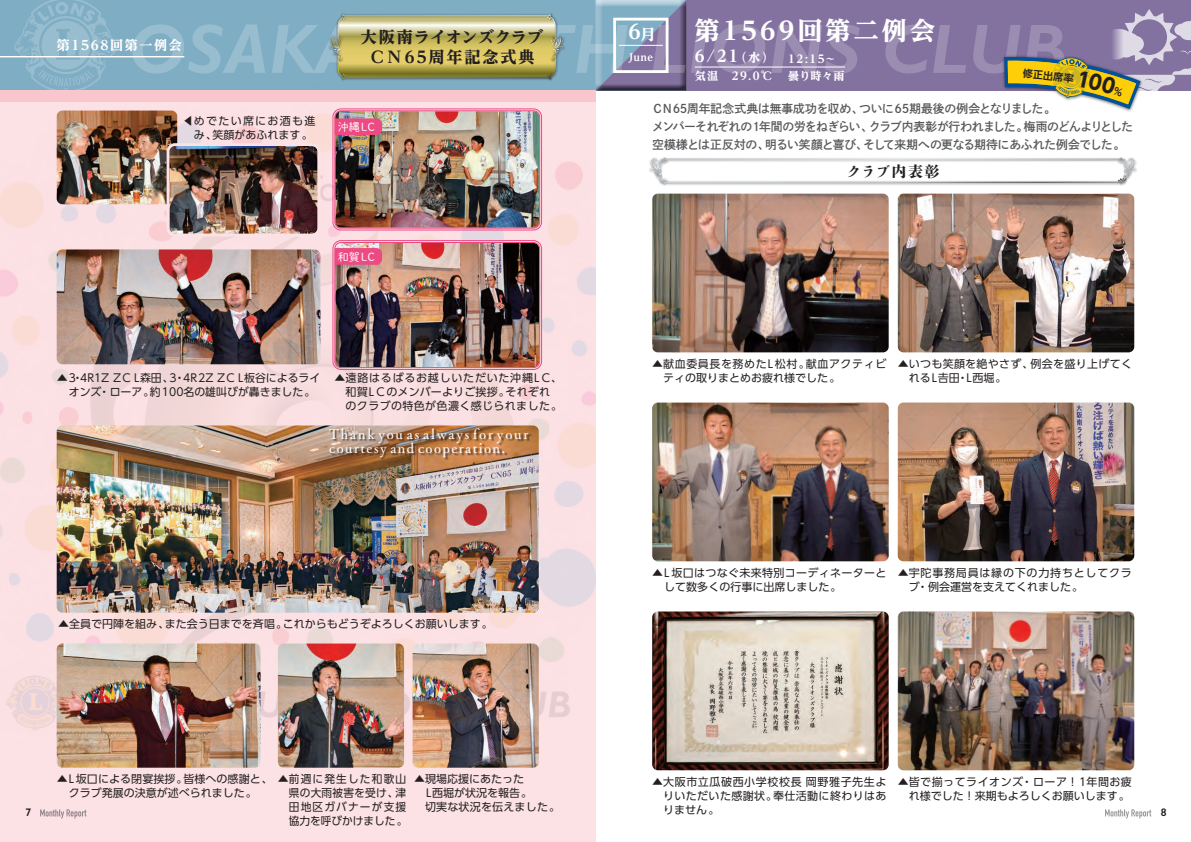
<style>
.page{position:relative;width:1191px;height:842px;background:#fff}
.page>*{position:absolute;margin:0;border:0;box-sizing:border-box;transform-origin:0 0}
.t1{font:800 25px "UD Reimin Pro";letter-spacing:.125em;color:#fff}
.t2{font:800 20px "UD Reimin Pro";color:#fff}
.t3{font:800 16px/20px "UD Reimin Pro";letter-spacing:.125em;color:#231f20;text-align:center}
.t4{font:15px "Shuei Shogo M Std H";letter-spacing:.09em;color:#231f20}
.t5{font:14px/14px "Tsuku A Old Min Pr 6 R";letter-spacing:.1em;color:#fff}
.t6{font:800 13px "UD Reimin Pro";letter-spacing:.125em;color:#fff}
.t7{font:12px/18px "Shuei Go Kin Std B";letter-spacing:-.025em;color:#57585a}
.t8{font:11px/14px "UD Shin Go Pro";letter-spacing:.02em;color:#231f20}
.t9{font:11px/14px "UD Shin Go Pro";color:#231f20}
.t10{font:11px/14px "UD Shin Go Pro";letter-spacing:.05em;color:#231f20}
.t11{font:11px/14px "UD Shin Go Pro";letter-spacing:.07em;color:#231f20}
.t12{font:800 11px/17px "UD Reimin Pro";letter-spacing:.085em;color:#fff}
.t13{font:11px/14px "UD Shin Go Pro";letter-spacing:.115em;color:#231f20;text-align:right}
.t14{font:11px "Shuei M Go Std L";letter-spacing:.02em;color:#fff}
.t15{font:600 11px "Gill Sans";color:#231f20}
.t16{font:800 10px "UD Reimin Pro";color:#fff}
.s1{font-size:15px}
.s2{font-size:16px}
.s3{font-size:12px}
</style>
<div class="page">
<div style="left:595px;top:0;width:596px;height:91px;background:#83719f"></div>
<div style="left:0;top:0;width:604px;height:91px;background:#7fadc4"></div>
<svg style="left:132px;top:24px;width:132px;height:41px"></svg>
<svg style="left:713px;top:24px;width:52px;height:50px"></svg>
<svg style="left:771px;top:24px;width:88px;height:50px"></svg>
<svg style="left:885px;top:24px;width:81px;height:50px"></svg>
<svg style="left:14px;top:0;width:104px;height:65px"></svg>
<hr style="left:0;top:56px;width:184px;height:1px;background:#fff">
<div style="left:0;top:91px;width:595px;height:751px;background:#fce1e5"></div>
<img style="left:0;top:65px;width:595px;height:698px">
<div style="left:0;top:91px;width:595px;height:11px;background:#f9c6ce"></div>
<img style="left:652px;top:194px;width:236px;height:158px">
<img style="left:652px;top:403px;width:236px;height:158px">
<img style="left:652px;top:611px;width:236px;height:159px">
<img style="left:897px;top:194px;width:237px;height:158px">
<img style="left:897px;top:403px;width:237px;height:158px">
<img style="left:897px;top:611px;width:237px;height:159px">
<img style="left:649px;top:158px;width:488px;height:27px">
<svg style="left:652px;top:157px;width:481px;height:13px"></svg>
<svg style="left:272px;top:0;width:435px;height:91px"></svg>
<img style="left:57px;top:643px;width:203px;height:125px">
<img style="left:278px;top:643px;width:126px;height:125px">
<img style="left:412px;top:643px;width:127px;height:125px">
<img style="left:57px;top:425px;width:482px;height:188px">
<img style="left:57px;top:111px;width:120px;height:93px">
<img style="left:171px;top:147px;width:145px;height:86px">
<div style="left:167px;top:143px;width:153px;height:94px;border:3px solid #fce1e5;border-radius:7px"></div>
<img style="left:57px;top:249px;width:263px;height:115px">
<div style="left:330px;top:429px;width:202px;height:32px;background:#231f20;opacity:.75"></div>
<img style="left:335px;top:111px;width:204px;height:117px">
<div style="left:332px;top:108px;width:210px;height:122px;border:1px solid #ed4983;border-radius:8px"></div>
<div style="left:334px;top:110px;width:206px;height:119px;border:1px solid #ed4983;border-radius:6px"></div>
<svg style="left:335px;top:118px;width:47px;height:17px"></svg>
<img style="left:335px;top:243px;width:204px;height:124px">
<div style="left:332px;top:240px;width:210px;height:130px;border:1px solid #ed4983;border-radius:8px"></div>
<div style="left:334px;top:242px;width:206px;height:126px;border:1px solid #ed4983;border-radius:6px"></div>
<svg style="left:335px;top:248px;width:47px;height:17px"></svg>
<svg style="left:40px;top:809px;width:46px;height:9px"></svg>
<svg style="left:1105px;top:809px;width:46px;height:9px"></svg>
<hr style="left:694px;top:67px;width:94px;height:1px;background:#fff">
<hr style="left:788px;top:67px;width:57px;height:1px;background:#fff">
<svg style="left:973px;top:9px;width:218px;height:100px"></svg>
<p class="t6" style="left:57px;top:35px;width:126px">第1568回第一例会</p>
<p class="t13" style="left:183px;top:113px;width:134px">◀︎めでたい席にお酒も進み、笑顔があふれます。</p>
<h3 class="t3" style="left:361px;top:27px;width:184px">大阪南ライオンズクラブ<br>CN65周年記念式典</h3>
<p class="t14" style="left:338px;top:119px;width:39px">沖縄LC</p>
<p class="t14" style="left:338px;top:248px;width:39px">和賀LC</p>
<p class="t9" style="left:69px;top:371px;width:253px;text-indent:-12px">▲︎3・4R1Z ZC L森田、3・4R2Z ZC L板谷によるライオンズ・ローア。約100名の雄叫びが轟きました。</p>
<p class="t8" style="left:345px;top:371px;width:218px;text-indent:-11px">▲︎遠路はるばるお越しいただいた沖縄LC、和賀L Cのメンバーよりご挨拶。それぞれのクラブの特色が色濃く感じられました。</p>
<p class="t5" style="left:329px;top:426px;width:201px">Thank you as always for your courtesy and cooperation.</p>
<p class="t9" style="left:58px;top:616px;width:436px">▲︎全員で円陣を組み、また会う日までを斉唱。これからもどうぞよろしくお願いします。</p>
<h2 class="t2" style="left:628px;top:16px;width:28px">6<span class="s1">月</span></h2>
<p class="t16" style="left:629px;top:49px;width:26px">June</p>
<h1 class="t1" style="left:694px;top:10px;width:242px">第1569回第二例会</h1>
<p class="t12" style="left:694px;top:50px;width:143px"><span class="s2">6/21</span><span class="s3">（水）</span> 12:15〜気温　29.0℃</p>
<p class="t12" style="left:788px;top:67px;width:58px">曇り時々雨</p>
<p class="t7" style="left:652px;top:99px;width:482px">CN65周年記念式典は無事成功を収め、ついに65期最後の例会となりました。<br>メンバーそれぞれの1年間の労をねぎらい、クラブ内表彰が行われました。梅雨のどんよりとした空模様とは正反対の、明るい笑顔と喜び、そして来期への更なる期待にあふれた例会でした。</p>
<h3 class="t4" style="left:846px;top:160px;width:94px">クラブ内表彰</h3>
<p class="t10" style="left:663px;top:356px;width:225px;text-indent:-11px">▲︎献血委員長を務めたL松村。献血アクティビティの取りまとめお疲れ様でした。</p>
<p class="t8" style="left:908px;top:356px;width:225px;text-indent:-11px">▲︎いつも笑顔を絶やさず、例会を盛り上げてくれるL吉田・L西堀。</p>
<p class="t8" style="left:664px;top:565px;width:223px;text-indent:-12px">▲︎L坂口はつなぐ未来特別コーディネーターとして数多くの行事に出席しました。</p>
<p class="t11" style="left:908px;top:565px;width:225px;text-indent:-11px">▲︎宇陀事務局員は縁の下の力持ちとしてクラブ・例会運営を支えてくれました。</p>
<p class="t8" style="left:57px;top:771px;width:218px;text-align:center">▲︎L坂口による閉宴挨拶。皆様への感謝と、クラブ発展の決意が述べられました。</p>
<p class="t8" style="left:289px;top:771px;width:120px;text-align:justify;text-indent:-11px">▲前週に発生した和歌山県の大雨被害を受け、津田地区ガバナーが支援協力を呼びかけました。</p>
<p class="t9" style="left:425px;top:771px;width:137px;text-indent:-11px">▲︎現場応援にあたった<br>L西堀が状況を報告。<br>切実な状況を伝えました。</p>
<p class="t9" style="left:897px;top:774px;width:236px;text-align:right">▲︎皆で揃ってライオンズ・ローア！1年間お疲れ様でした！来期もよろしくお願いします。</p>
<p class="t8" style="left:663px;top:774px;width:225px;text-align:justify;text-indent:-11px">▲︎大阪市立瓜破西小学校校長 岡野雅子先生よりいただいた感謝状。奉仕活動に終わりはありません。</p>
<p class="t15" style="left:25px;top:806px;width:7px">7</p>
<p class="t15" style="left:1160px;top:806px;width:7px">8</p>
</div>
